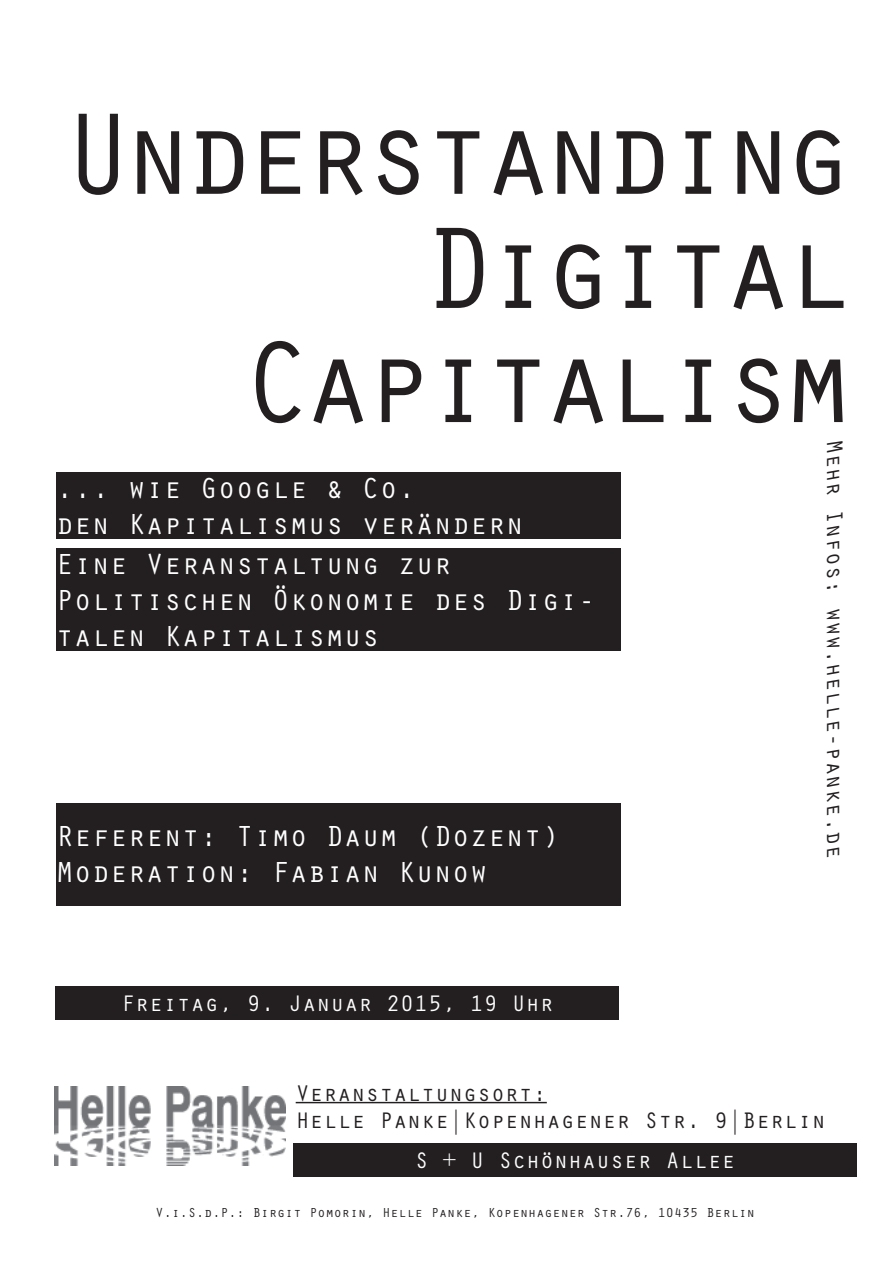
<style>
.page{position:relative;width:893px;height:1263px;background:#fff}
.page>*{position:absolute;margin:0;border:0;box-sizing:border-box;transform-origin:0 0}
.t1{font:120px/114.1px "Orator Std";letter-spacing:-.1em;color:#231f20;text-align:right}
.t2{font:30px/36px "Orator Std";color:#fff}
.t3{font:23.25px/27.9px "Orator Std";color:#231f20}
.t4{font:23.25px "Orator Std";color:#fff}
.t5{font:italic 23.25px "Orator Std";color:#231f20}
.t6{font:13.5px "Orator Std";color:#231f20}
</style>
<div class="page">
<div style="left:56px;top:803px;width:565px;height:103px;background:#231f20"></div>
<hr style="left:296px;top:1102px;width:251px;height:1px;background:#231f20">
<img style="left:55px;top:1086px;width:231px;height:79px">
<div style="left:294px;top:1143px;width:563px;height:34px;background:#231f20"></div>
<div style="left:56px;top:986px;width:563px;height:34px;background:#231f20"></div>
<div style="left:56px;top:472px;width:565px;height:67px;background:#231f20"></div>
<div style="left:56px;top:548px;width:565px;height:103px;background:#231f20"></div>
<h1 class="t1" style="left:62px;top:91px;width:794px">Understanding<br>Digital<br>Capitalism</h1>
<p class="t2" style="left:56px;top:468px;width:470px">... wie Google &amp; Co.<br>den Kapitalismus verändern</p>
<p class="t2" style="left:56px;top:544px;width:542px">Eine Veranstaltung zur<br>Politischen Ökonomie des Digi&shy;talen Kapitalismus</p>
<p class="t2" style="left:56px;top:817px;width:506px">Referent: Timo Daum (Dozent)<br>Moderation: Fabian Kunow</p>
<p class="t4" style="left:121px;top:986px;width:434px">Freitag, 9. Januar 2015, 19 Uhr</p>
<p class="t5" style="left:851px;top:441px;width:425px;rotate:90deg">Mehr Infos: www.helle-panke.de</p>
<p class="t3" style="left:296px;top:1078px;width:532px">Veranstaltungsort:<br>Helle Panke|Kopenhagener Str. 9|Berlin</p>
<p class="t4" style="left:415px;top:1143px;width:322px">S + U Schönhauser Allee</p>
<p class="t6" style="left:156px;top:1202px;width:601px">V.i.S.d.P.: Birgit Pomorin, Helle Panke, Kopenhagener Str.76, 10435 Berlin</p>
</div>
